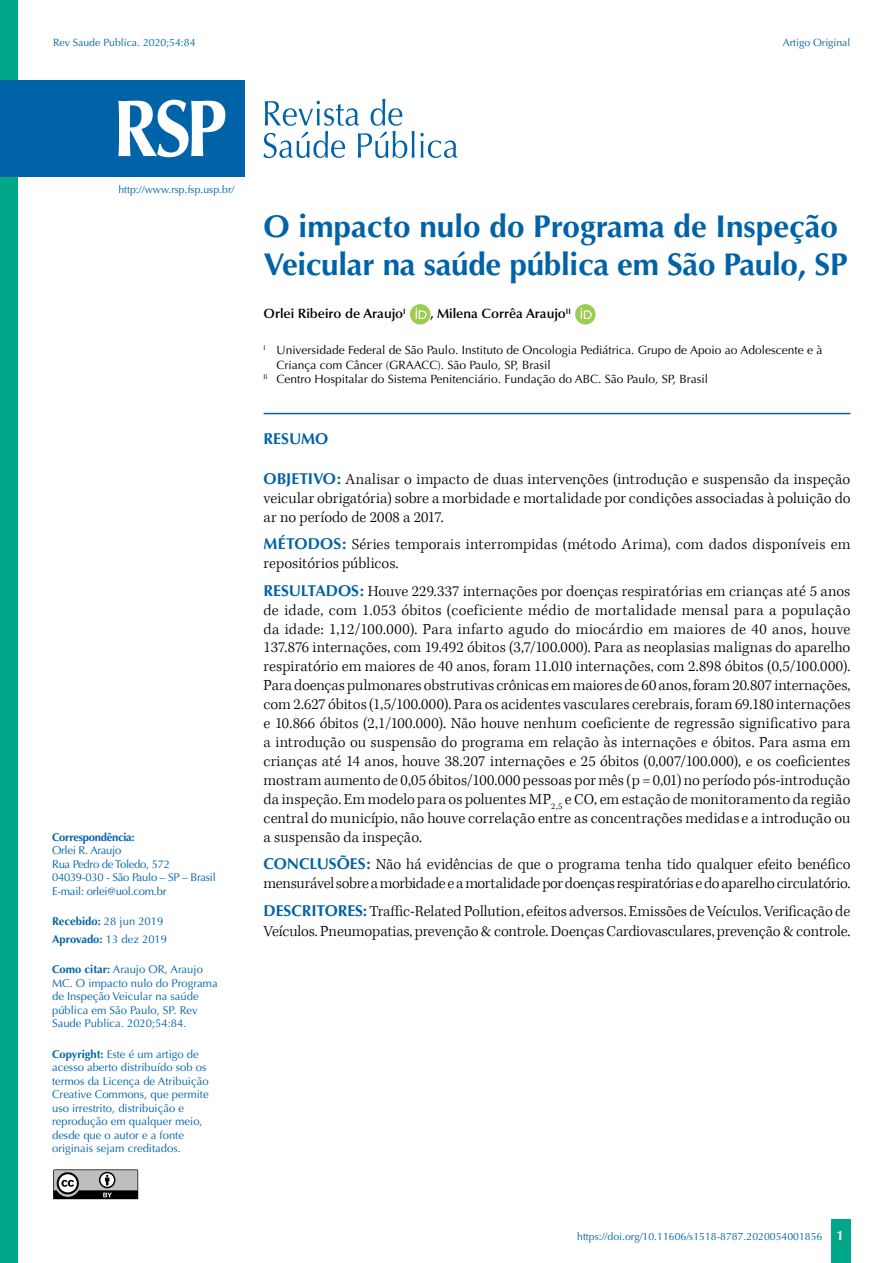
<style>
.page{position:relative;width:893px;height:1263px;background:#fff}
.page>*{position:absolute;margin:0;border:0;box-sizing:border-box;transform-origin:0 0}
.t1{font:700 31.5px/37.8px "Optima";letter-spacing:-.01em;color:#0063a7}
.t2{font:300 15.75px/18.9px "Kepler Std";letter-spacing:-.005em;color:#000}
.t3{font:700 15.75px "Optima";color:#0063a7}
.t4{font:600 13.5px "Optima";color:#000}
.t5{font:12px "Optima";color:#000}
.t6{font:11.25px/13.5px "Optima";color:#0063a7}
.t7{font:11.25px/13.5px "Optima";letter-spacing:-.025em;color:#0063a7}
.t8{font:700 11.25px/17.7px "Optima";color:#0063a7}
.t9{font:700 11.25px "Optima";letter-spacing:-.025em;color:#0063a7}
.t10{font:10.5px "Optima";color:#0063a7}
.s1{font-weight:400}
.s2{font-weight:700}
.s3{font-family:"Optima";font-weight:700;color:#0063a7}
.s4{font-style:italic}
.s5{font-weight:700;font-size:13.5px;color:#fff}
</style>
<div class="page">
<div style="left:831px;top:1220px;width:20px;height:43px;background:#00a788"></div>
<svg style="left:53px;top:1169px;width:85px;height:30px;background:#7e7f80"></svg>
<div style="left:0;top:0;width:18px;height:1263px;background:#00a788"></div>
<hr style="left:264px;top:413px;width:586px;height:1px;background:#0063a7">
<div style="left:410px;top:304px;width:20px;height:20px;background:#9ccc51;border-radius:50%"></div>
<svg style="left:415px;top:308px;width:11px;height:11px"></svg>
<div style="left:575px;top:304px;width:21px;height:20px;background:#9ccc51;border-radius:50%"></div>
<svg style="left:581px;top:308px;width:11px;height:11px"></svg>
<svg style="left:263px;top:99px;width:195px;height:59px"></svg>
<div style="left:0;top:80px;width:244px;height:96px;background:#0063a7"></div>
<svg style="left:118px;top:100px;width:107px;height:57px"></svg>
<p class="t10" style="left:53px;top:36px;width:144px">Rev Saude Publica. 2020;54:84</p>
<p class="t10" style="left:783px;top:36px;width:69px">Artigo Original</p>
<p class="t10" style="left:118px;top:183px;width:117px">http://www.rsp.fsp.usp.br/</p>
<p class="t9" style="left:52px;top:830px;width:84px">Correspondência:</p>
<p class="t7" style="left:52px;top:844px;width:165px">Orlei R. Araujo<br>Rua Pedro de Toledo, 572<br>04039-030 - São Paulo – SP – Brasil<br>E-mail: orlei@uol.com.br</p>
<p class="t8" style="left:52px;top:913px;width:117px">Recebido: <span class="s1">28 jun 2019<br></span>Aprovado: <span class="s1">13 dez 2019</span></p>
<p class="t6" style="left:52px;top:963px;width:167px"><span class="s2">Como citar:</span> Araujo OR, Araujo<br>MC. O impacto nulo do Programa de Inspeção Veicular na saúde pública em São Paulo, SP. Rev<br>Saude Publica. 2020;54:84.</p>
<p class="t6" style="left:52px;top:1047px;width:158px"><span class="s2">Copyright:</span> Este é um artigo de acesso aberto distribuído sob os termos da Licença de Atribuição<br>Creative Commons, que permite uso irrestrito, distribuição e reprodução em qualquer meio, desde que o autor e a fonte originais sejam creditados.</p>
<h1 class="t1" style="left:264px;top:208px;width:585px">O impacto nulo do Programa de Inspeção<br>Veicular na saúde pública em São Paulo, SP</h1>
<p class="t4" style="left:264px;top:306px;width:144px">Orlei Ribeiro de Araujo<sup>I</sup></p>
<p class="t4" style="left:430px;top:306px;width:142px">, Milena Corrêa Araujo<sup>II</sup></p>
<p class="t5" style="left:264px;top:343px;width:560px"><sup>I</sup> Universidade Federal de São Paulo. Instituto de Oncologia Pediátrica. Grupo de Apoio ao Adolescente e à</p>
<p class="t5" style="left:276px;top:357px;width:276px">Criança com Câncer (GRAACC). São Paulo, SP, Brasil</p>
<p class="t5" style="left:264px;top:372px;width:446px"><sup>II</sup> Centro Hospitalar do Sistema Penitenciário. Fundação do ABC. São Paulo, SP, Brasil</p>
<p class="t3" style="left:264px;top:430px;width:66px">RESUMO</p>
<p class="t2" style="left:264px;top:470px;width:588px;text-align:justify"><span class="s3">OBJETIVO:</span> Analisar o impacto de duas intervenções (introdução e suspensão da inspeção veicular obrigatória) sobre a morbidade e mortalidade por condições associadas à poluição do ar no período de 2008 a 2017.</p>
<p class="t2" style="left:264px;top:536px;width:588px"><span class="s3">MÉTODOS:</span> Séries temporais interrompidas (método Arima), com dados disponíveis em repositórios públicos<span class="s4">.</span></p>
<p class="t2" style="left:264px;top:582px;width:588px;text-align:justify"><span class="s3">RESULTADOS:</span> Houve 229.337 internações por doenças respiratórias em crianças até 5 anos de idade, com 1.053 óbitos (coeficiente médio de mortalidade mensal para a população da idade: 1,12/100.000). Para infarto agudo do miocárdio em maiores de 40 anos, houve 137.876 internações, com 19.492 óbitos (3,7/100.000). Para as neoplasias malignas do aparelho respiratório em maiores de 40 anos, foram 11.010 internações, com 2.898 óbitos (0,5/100.000).<br>Para doenças pulmonares obstrutivas crônicas em maiores de 60 anos, foram 20.807 internações, com 2.627 óbitos (1,5/100.000). Para os acidentes vasculares cerebrais, foram 69.180 internações e 10.866 óbitos (2,1/100.000). Não houve nenhum coeficiente de regressão significativo para a introdução ou suspensão do programa em relação às internações e óbitos. Para asma em crianças até 14 anos, houve 38.207 internações e 25 óbitos (0,007/100.000), e os coeficientes mostram aumento de 0,05 óbitos/100.000 pessoas por mês (p = 0,01) no período pós-introdução da inspeção. Em modelo para os poluentes MP<sub>2,5</sub> e CO, em estação de monitoramento da região central do município, não houve correlação entre as concentrações medidase a introdução ou a suspensão da inspeção.</p>
<p class="t2" style="left:264px;top:855px;width:588px"><span class="s3">CONCLUSÕES:</span> Não há evidências de que o programa tenha tido qualquer efeito benéfico mensurável sobre a morbidade e a mortalidade por doenças respiratórias e do aparelho circulatório.</p>
<p class="t2" style="left:264px;top:902px;width:588px;line-height:19.8px"><span class="s3">DESCRITORES:</span> Traffic-Related Pollution, efeitos adversos. Emissões de Veículos. Verificação de<br>Veículos. Pneumopatias, prevenção &amp; controle. Doenças Cardiovasculares, prevenção &amp; controle.</p>
<p class="t10" style="left:577px;top:1230px;width:268px">https://doi.org/10.11606/s1518-8787.2020054001856 <span class="s5">1</span></p>
</div>
